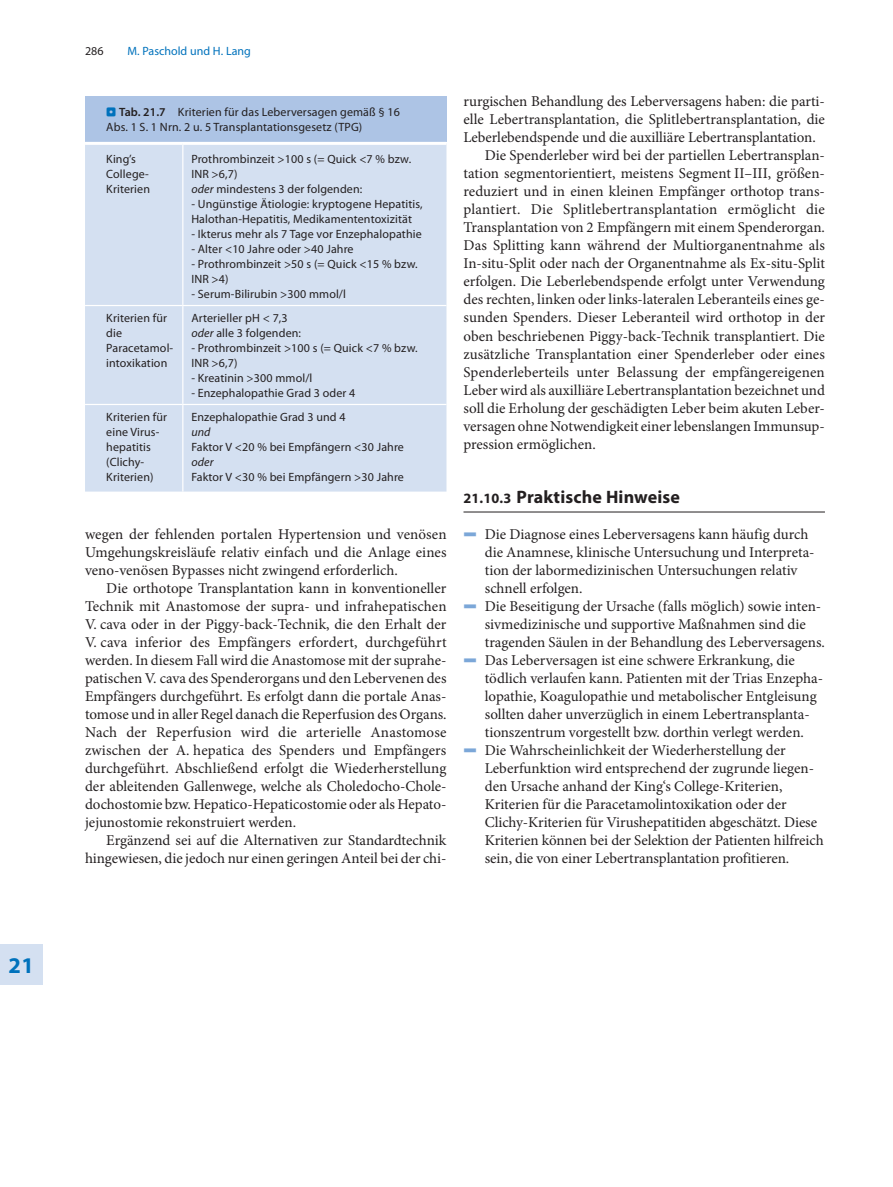
<style>
.page{position:relative;width:893px;height:1187px;background:#fff}
.page>*{position:absolute;margin:0;border:0;box-sizing:border-box;transform-origin:0 0}
.t1{font:700 22.5px "Ddnbrr Tprcxy Myriad Pro";color:#0072bc}
.t2{font:700 18px "Hqsxqg Sryxgq Myriad Pro";letter-spacing:.01em;color:#231f20}
.t3{font:15px/18px "Ydbvpn Vcxnsq Minion Pro";color:#231f20;text-align:justify}
.t4{font:12px/15px "Hrpxfv Hwsdpp Myriad Pro";letter-spacing:.01em;color:#231f20}
.t5{font:12px "Xcywfw Njphlt Myriad Pro";color:#0072bc}
.t6{font:italic 12px "Rjscvm Ddjtwg Myriad Pro";letter-spacing:.01em;color:#231f20}
.s1{font-family:"Chbhnp Jrsvhj Blik Buttons";color:#0072bc}
.s2{font-family:"Nyvyhf Fbqxcr Myriad Pro";font-weight:600}
.s3{font-family:"Rjscvm Ddjtwg Myriad Pro";font-style:italic}
.s4{font-size:14.25px}
.s5{font-family:"Chbhnp Jrsvhj Blik Buttons";color:#7ca7d8}
</style>
<div class="page">
<div style="left:0;top:944px;width:43px;height:40px;background:#d4e0f1"></div>
<hr style="left:463px;top:511px;width:362px;height:1px;background:#231f20">
<div style="left:85px;top:97px;width:361px;height:45px;background:#adc4e5"></div>
<div style="left:85px;top:145px;width:361px;height:346px;background:#d4e0f1"></div>
<hr style="left:182px;top:145px;width:1px;height:160px;background:#fff">
<hr style="left:182px;top:306px;width:1px;height:98px;background:#fff">
<hr style="left:182px;top:405px;width:1px;height:86px;background:#fff">
<hr style="left:85px;top:305px;width:98px;height:1px;background:#fff">
<hr style="left:183px;top:305px;width:263px;height:1px;background:#fff">
<hr style="left:85px;top:404px;width:98px;height:1px;background:#fff">
<hr style="left:183px;top:404px;width:263px;height:1px;background:#fff">
<h1 class="t1" style="left:9px;top:950px;width:27px">21</h1>
<p class="t4" style="left:85px;top:44px;width:20px">286</p>
<p class="t5" style="left:128px;top:44px;width:125px">M. Paschold und H. Lang</p>
<p class="t4" style="left:106px;top:104px;width:295px"><span class="s1">.</span> <span class="s2">Tab. 21.7</span> Kriterien für das Leberversagen gemäß § 16<br>Abs. 1 S. 1 Nrn. 2 u. 5 Transplantationsgesetz (TPG)</p>
<p class="t4" style="left:106px;top:151px;width:45px">King’s<br>College-<br>Kriterien</p>
<p class="t4" style="left:191px;top:151px;width:221px">Prothrombinzeit &gt;100 s (= Quick &lt;7 % bzw.<br>INR &gt;6,7)<br><span class="s3">oder</span> mindestens 3 der folgenden:</p>
<p class="t4" style="left:191px;top:196px;width:233px">- Ungü nstige Ätiologie: kryptogene Hepatitis,<br>Halothan-Hepatitis, Medikamententoxizität</p>
<p class="t4" style="left:191px;top:226px;width:232px">- Ikterus mehr als 7 Tage vor Enzephalopathie</p>
<p class="t4" style="left:191px;top:241px;width:164px">- Alter &lt;10 Jahre oder &gt;40 Jahre</p>
<p class="t4" style="left:191px;top:256px;width:228px">- Prothrombinzeit &gt;50 s (= Quick &lt;15 % bzw.<br>INR &gt;4)</p>
<p class="t4" style="left:191px;top:286px;width:156px">- Serum-Bilirubin &gt;300 mmol/l</p>
<p class="t4" style="left:106px;top:310px;width:68px">Kriterien fü r die<br>Paracetamol&shy;intoxikation</p>
<p class="t4" style="left:191px;top:310px;width:111px">Arterieller pH &lt; 7,3 <span class="s3">oder</span> alle 3 folgenden:</p>
<p class="t4" style="left:191px;top:340px;width:228px">- Prothrombinzeit &gt;100 s (= Quick &lt;7 % bzw.<br>INR &gt;6,7)</p>
<p class="t4" style="left:191px;top:370px;width:123px">- Kreatinin &gt;300 mmol/l</p>
<p class="t4" style="left:191px;top:385px;width:166px">- Enzephalopathie Grad 3 oder 4</p>
<p class="t4" style="left:106px;top:409px;width:62px">Kriterien für eine Virus&shy;hepatitis (Clichy-<br>Kriterien)</p>
<p class="t4" style="left:191px;top:409px;width:156px">Enzephalopathie Grad 3 und 4</p>
<p class="t6" style="left:191px;top:424px;width:21px">und</p>
<p class="t4" style="left:191px;top:439px;width:214px">Faktor V &lt;20 % bei Empfängern &lt;30 Jahre</p>
<p class="t6" style="left:191px;top:454px;width:24px">oder</p>
<p class="t4" style="left:191px;top:469px;width:214px">Faktor V &lt;30 % bei Empfängern &gt;30 Jahre</p>
<p class="t3" style="left:85px;top:525px;width:363px">wegen der fehlenden portalen Hypertension und venösen Umgehungskreisläufe relativ einfach und die Anlage eines veno-venösen Bypasses nicht zwingend erforderlich.</p>
<p class="t3" style="left:85px;top:579px;width:363px;text-indent:21px">Die orthotope Transplantation kann in konventioneller Technik mit Anastomose der supra- und infrahepatischen V. cava oder in der Piggy-back-Technik, die den Erhalt der V. cava inferior des Empfängers erfordert, durchgeführt werden. In diesem Fall wird die Anastomose mit der suprahe&shy;patischen V. cava des Spenderorgans und den Lebervenen des Empfängers durchgeführt. Es erfolgt dann die portale Anas&shy;tomose und in aller Regel danach die Reperfusion des Organs.<br>Nach der Reperfusion wird die arterielle Anastomose zwischen der A. hepatica des Spenders und Empfängers durchgeführt. Abschließend erfolgt die Wiederherstellung der ableitenden Gallenwege, welche als Choledocho-Chole&shy;dochostomie bzw. Hepatico-Hepaticostomie oder als Hepato&shy;jejunostomie rekonstruiert werden.</p>
<p class="t3" style="left:85px;top:831px;width:363px;text-align:right">Ergänzend sei auf die Alternativen zur Standardtechnik hingewiesen, die jedoch nur einen geringen Anteil bei der chi-</p>
<p class="t3" style="left:463px;top:93px;width:363px">rurgischen Behandlung des Leberversagens haben: die parti-</p>
<p class="t3" style="left:463px;top:111px;width:363px">elle Lebertransplantation, die Splitlebertransplantation, die</p>
<p class="t3" style="left:463px;top:129px;width:354px">Leberlebendspende und die auxilliäre Lebertransplantation.</p>
<p class="t3" style="left:485px;top:147px;width:342px">Die Spenderleber wird bei der partiellen Lebertransplan-</p>
<p class="t3" style="left:463px;top:165px;width:363px">tation segmentorientiert, meistens Segment II–III, größen-</p>
<p class="t3" style="left:463px;top:183px;width:363px">reduziert und in einen kleinen Empfänger orthotop trans-</p>
<p class="t3" style="left:463px;top:201px;width:363px">plantiert. Die Splitlebertransplantation ermöglicht die</p>
<p class="t3" style="left:463px;top:219px;width:363px">Transplantation von 2 Empfängern mit einem Spenderorgan.</p>
<p class="t3" style="left:463px;top:237px;width:363px">Das Splitting kann während der Multiorganentnahme als</p>
<p class="t3" style="left:463px;top:255px;width:363px">In-situ-Split oder nach der Organentnahme als Ex-situ-Split</p>
<p class="t3" style="left:463px;top:273px;width:363px">erfolgen. Die Leberlebendspende erfolgt unter Verwendung</p>
<p class="t3" style="left:463px;top:291px;width:363px">des rechten, linken oder links-lateralen Leberanteils eines ge-</p>
<p class="t3" style="left:463px;top:309px;width:363px">sunden Spenders. Dieser Leberanteil wird orthotop in der</p>
<p class="t3" style="left:463px;top:327px;width:363px">oben beschriebenen Piggy-back-Technik transplantiert. Die</p>
<p class="t3" style="left:463px;top:345px;width:363px">zusätzliche Transplantation einer Spenderleber oder eines</p>
<p class="t3" style="left:463px;top:363px;width:363px">Spenderleberteils unter Belassung der empfängereigenen</p>
<p class="t3" style="left:463px;top:381px;width:363px">Leber wird als auxilliäre Lebertransplantation bezeichnet und</p>
<p class="t3" style="left:463px;top:399px;width:363px">soll die Erholung der geschädigten Leber beim akuten Leber-</p>
<p class="t3" style="left:463px;top:417px;width:363px">versagen ohne Notwendigkeit einer lebenslangen Immunsup-</p>
<p class="t3" style="left:463px;top:435px;width:134px">pression ermöglichen.</p>
<p class="t2" style="left:463px;top:484px;width:218px"><span class="s4">21.10.3</span> Praktische Hinweise</p>
<p class="t3" style="left:463px;top:525px;width:346px"><span class="s5">5</span> Die Diagnose eines Leberversagens kann häufig durch</p>
<p class="t3" style="left:485px;top:543px;width:331px">die Anamnese, klinische Untersuchung und Interpreta-</p>
<p class="t3" style="left:485px;top:561px;width:314px">tion der labormedizinischen Untersuchungen relativ</p>
<p class="t3" style="left:485px;top:579px;width:99px">schnell erfolgen.</p>
<p class="t3" style="left:463px;top:597px;width:359px"><span class="s5">5</span> Die Beseitigung der Ursache (falls möglich) sowie inten-</p>
<p class="t3" style="left:485px;top:615px;width:323px">sivmedizinische und supportive Maßnahmen sind die</p>
<p class="t3" style="left:485px;top:633px;width:342px">tragenden Säulen in der Behandlung des Leberversagens.</p>
<p class="t3" style="left:463px;top:651px;width:333px"><span class="s5">5</span> Das Leberversagen ist eine schwere Erkrankung, die</p>
<p class="t3" style="left:485px;top:669px;width:340px">tödlich verlaufen kann. Patienten mit der Trias Enzepha-</p>
<p class="t3" style="left:485px;top:687px;width:333px">lopathie, Koagulopathie und metabolischer Entgleisung</p>
<p class="t3" style="left:485px;top:705px;width:327px">sollten daher unverzüglich in einem Lebertransplanta-</p>
<p class="t3" style="left:485px;top:723px;width:321px">tionszentrum vorgestellt bzw. dorthin verlegt werden.</p>
<p class="t3" style="left:463px;top:741px;width:324px"><span class="s5">5</span> Die Wahrscheinlichkeit der Wiederherstellung der</p>
<p class="t3" style="left:485px;top:759px;width:331px">Leberfunktion wird entsprechend der zugrunde liegen-</p>
<p class="t3" style="left:485px;top:777px;width:299px">den Ursache anhand der King‘s College-Kriterien,</p>
<p class="t3" style="left:485px;top:795px;width:303px">Kriterien für die Paracetamolintoxikation oder der</p>
<p class="t3" style="left:485px;top:813px;width:334px">Clichy-Kriterien für Virushepatitiden abgeschätzt. Diese</p>
<p class="t3" style="left:485px;top:831px;width:340px">Kriterien können bei der Selektion der Patienten hilfreich</p>
<p class="t3" style="left:485px;top:849px;width:306px">sein, die von einer Lebertransplantation profitieren.</p>
</div>
